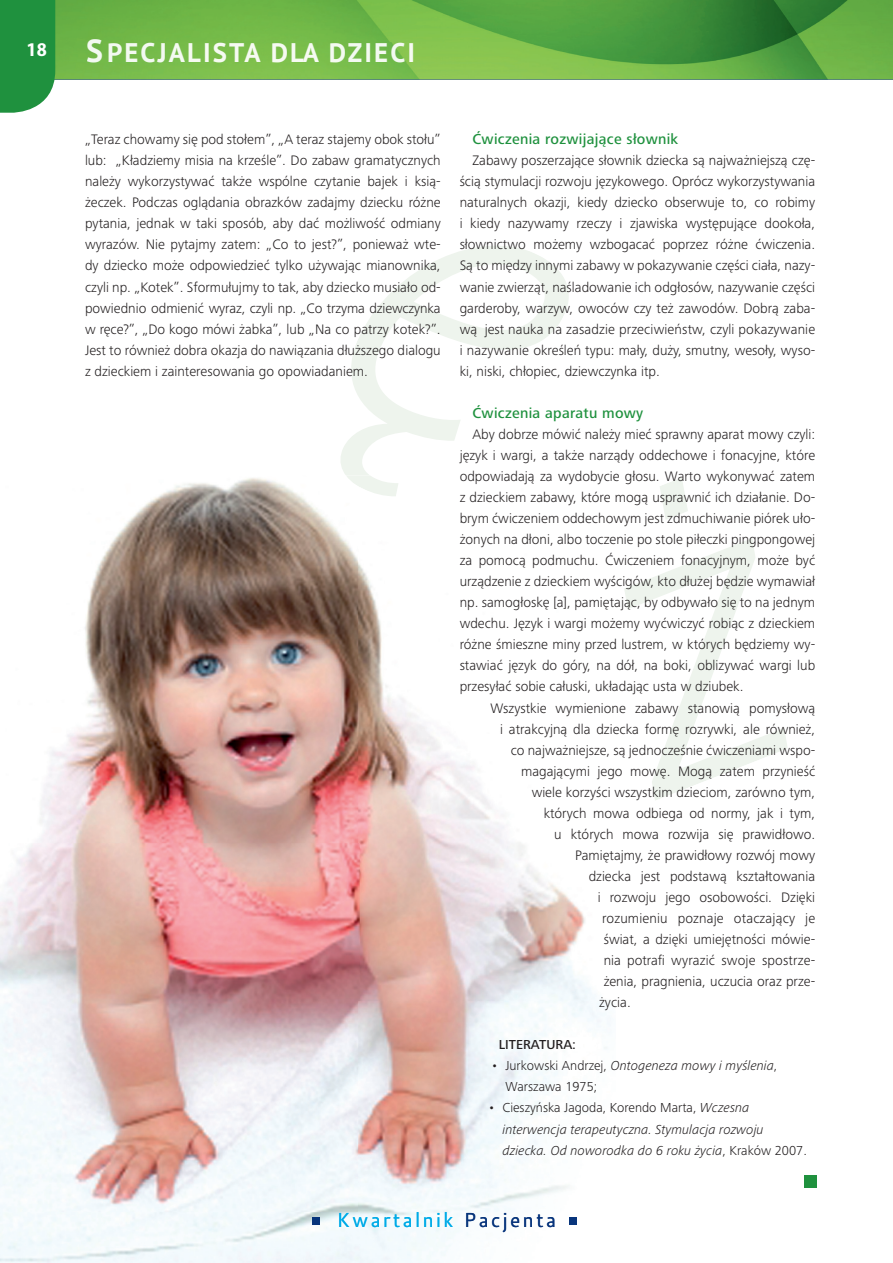
<style>
.page{position:relative;width:893px;height:1263px;background:#fff}
.page>*{position:absolute;margin:0;border:0;box-sizing:border-box;transform-origin:0 0}
.t1{font:700 26.85px "PT Sans";letter-spacing:.08em;color:#f6faf2}
.t2{font:20.25px "Cantarell";letter-spacing:.13em;color:#00abe7;scale:.94 1}
.t3{font:700 semi-condensed 19.5px "Myriad Pro";color:#fff}
.t4{font:500 15px "Frutiger Next Pro";letter-spacing:.02em;color:#1f913e}
.t5{font:300 14.25px/21px "Frutiger Next Pro";color:#231f20;text-align:justify}
.t6{font:italic 300 13.5px/21px "Frutiger Next Pro";color:#231f20}
.t7{font:300 13.5px/21px "Frutiger Next Pro";color:#231f20}
.t8{font:500 13.5px "Frutiger Next Pro";color:#231f20}
.s1{font-size:31.8px;color:#f3f9f1}
.s2{color:#f3f9f1}
.s3{color:#f4faf2}
.s4{font-style:italic}
.s5{font-style:normal}
.s6{color:#08357c}
</style>
<div class="page">
<img style="left:0;top:478px;width:610px;height:785px">
<div style="left:804px;top:1175px;width:12px;height:13px;background:#1f913e"></div>
<div style="left:312px;top:1217px;width:8px;height:7px;background:#08357c"></div>
<div style="left:569px;top:1217px;width:8px;height:7px;background:#08357c"></div>
<img style="left:55px;top:0;width:838px;height:80px">
<div style="left:0;top:0;width:55px;height:113px;background:#1f913e"></div>
<img style="left:87px;top:39px;width:15px;height:24px">
<img style="left:109px;top:43px;width:304px;height:19px">
<svg style="left:300px;top:475px;width:249px;height:59px"></svg>
<svg style="left:549px;top:478px;width:61px;height:323px"></svg>
<h3 class="t3" style="left:26px;top:42px;width:22px">18</h3>
<h1 class="t1" style="left:86px;top:38px;width:330px"><span class="s1">S</span><span class="s2">PECJ</span><span class="s3">A</span>LISTA DLA <span class="s3">D</span><span class="s2">Z</span><span class="s3">I</span><span class="s2">EC</span>I</h1>
<p class="t5" style="left:85px;top:130px;width:357px">„Teraz chowamy się pod stołem”, „A teraz stajemy obok stołu” lub: „Kładziemy misia na krześle”. Do zabaw gramatycznych należy wykorzystywać także wspólne czytanie bajek i ksią&shy;żeczek. Podczas oglądania obrazków zadajmy dziecku różne pytania, jednak w taki sposób, aby dać możliwość odmiany wyrazów. Nie pytajmy zatem: „Co to jest?”, ponieważ wte&shy;dy dziecko może odpowiedzieć tylko używając mianownika, czyli np. „Kotek”. Sformułujmy to tak, aby dziecko musiało od&shy;powiednio odmienić wyraz, czyli np. „Co trzyma dziewczynka w ręce?”, „Do kogo mówi żabka”, lub „Na co patrzy kotek?”.<br>Jest to również dobra okazja do nawiązania dłuższego dialogu z dzieckiem i zainteresowania go opowiadaniem.</p>
<p class="t4" style="left:472px;top:133px;width:207px">Ćwiczenia rozwijające słownik</p>
<p class="t5" style="left:460px;top:151px;width:357px;text-indent:13px">Zabawy poszerzające słownik dziecka są najważniejszą czę&shy;ścią stymulacji rozwoju językowego. Oprócz wykorzystywania naturalnych okazji, kiedy dziecko obserwuje to, co robimy i kiedy nazywamy rzeczy i zjawiska występujące dookoła, słownictwo możemy wzbogacać poprzez różne ćwiczenia.<br>Są to między innymi zabawy w pokazywanie części ciała, nazy&shy;wanie zwierząt, naśladowanie ich odgłosów, nazywanie części garderoby, warzyw, owoców czy też zawodów. Dobrą zaba&shy;wą jest nauka na zasadzie przeciwieństw, czyli pokazywanie i nazywanie określeń typu: mały, duży, smutny, wesoły, wyso&shy;ki, niski, chłopiec, dziewczynka itp.</p>
<p class="t4" style="left:472px;top:407px;width:172px">Ćwiczenia aparatu mowy</p>
<p class="t5" style="left:460px;top:425px;width:357px;text-indent:13px">Aby dobrze mówić należy mieć sprawny aparat mowy czyli: język i wargi, a także narządy oddechowe i fonacyjne, które odpowiadają za wydobycie głosu. Warto wykonywać zatem z dzieckiem zabawy, które mogą usprawnić ich działanie. Do&shy;brym ćwiczeniem oddechowym jest zdmuchiwanie piórek uło&shy;żonych na dłoni, albo toczenie po stole piłeczki pingpongowej za pomocą podmuchu. Ćwiczeniem fonacyjnym, może być urządzenie z dzieckiem wyścigów, kto dłużej będzie wymawiał np. samogłoskę [a], pamiętając, by odbywało się to na jednym wdechu. Język i wargi możemy wyćwiczyć robiąc z dzieckiem różne śmieszne miny przed lustrem, w których będziemy wy&shy;stawiać język do góry, na dół, na boki, oblizywać wargi lub przesyłać sobie całuski, układając usta w dziubek.</p>
<p class="t5" style="left:490px;top:698px;width:326px">Wszystkie wymienione zabawy stanowią pomysłową</p>
<p class="t5" style="left:500px;top:719px;width:316px">i atrakcyjną dla dziecka formę rozrywki, ale również,</p>
<p class="t5" style="left:511px;top:740px;width:306px">co najważniejsze, są jednocześnie ćwiczeniami wspo-</p>
<p class="t5" style="left:521px;top:761px;width:295px">magającymi jego mowę. Mogą zatem przynieść</p>
<p class="t5" style="left:532px;top:782px;width:285px">wiele korzyści wszystkim dzieciom, zarówno tym,</p>
<p class="t5" style="left:544px;top:803px;width:273px">których mowa odbiega od normy, jak i tym,</p>
<p class="t5" style="left:554px;top:825px;width:263px">u których mowa rozwija się prawidłowo.</p>
<p class="t5" style="left:575px;top:846px;width:242px">Pamiętajmy, że prawidłowy rozwój mowy</p>
<p class="t5" style="left:589px;top:867px;width:228px">dziecka jest podstawą kształtowania</p>
<p class="t5" style="left:598px;top:888px;width:219px">i rozwoju jego osobowości. Dzięki</p>
<p class="t5" style="left:602px;top:909px;width:215px">rozumieniu poznaje otaczający je</p>
<p class="t5" style="left:604px;top:930px;width:213px">świat, a dzięki umiejętności mówie-</p>
<p class="t5" style="left:604px;top:951px;width:213px">nia potrafi wyrazić swoje spostrze-</p>
<p class="t5" style="left:604px;top:972px;width:213px">żenia, pragnienia, uczucia oraz prze-</p>
<p class="t5" style="left:599px;top:993px;width:33px">życia.</p>
<p class="t8" style="left:499px;top:1039px;width:79px">LITERATURA:</p>
<p class="t7" style="left:505px;top:1056px;width:274px;text-indent:-14px">• Jurkowski Andrzej, <span class="s4">Ontogeneza mowy i myślenia</span>,<br>Warszawa 1975;</p>
<p class="t6" style="left:502px;top:1098px;width:306px;text-indent:-14px"><span class="s5">• Cieszyńska Jagoda, Korendo Marta,</span> Wczesna interwencja terapeutyczna. Stymulacja rozwoju dziecka. Od noworodka do 6 roku życia<span class="s5">, Kraków 2007.</span></p>
<h2 class="t2" style="left:337px;top:1206px;width:234px">Kwartalnik <span class="s6">Pacjenta</span></h2>
</div>
